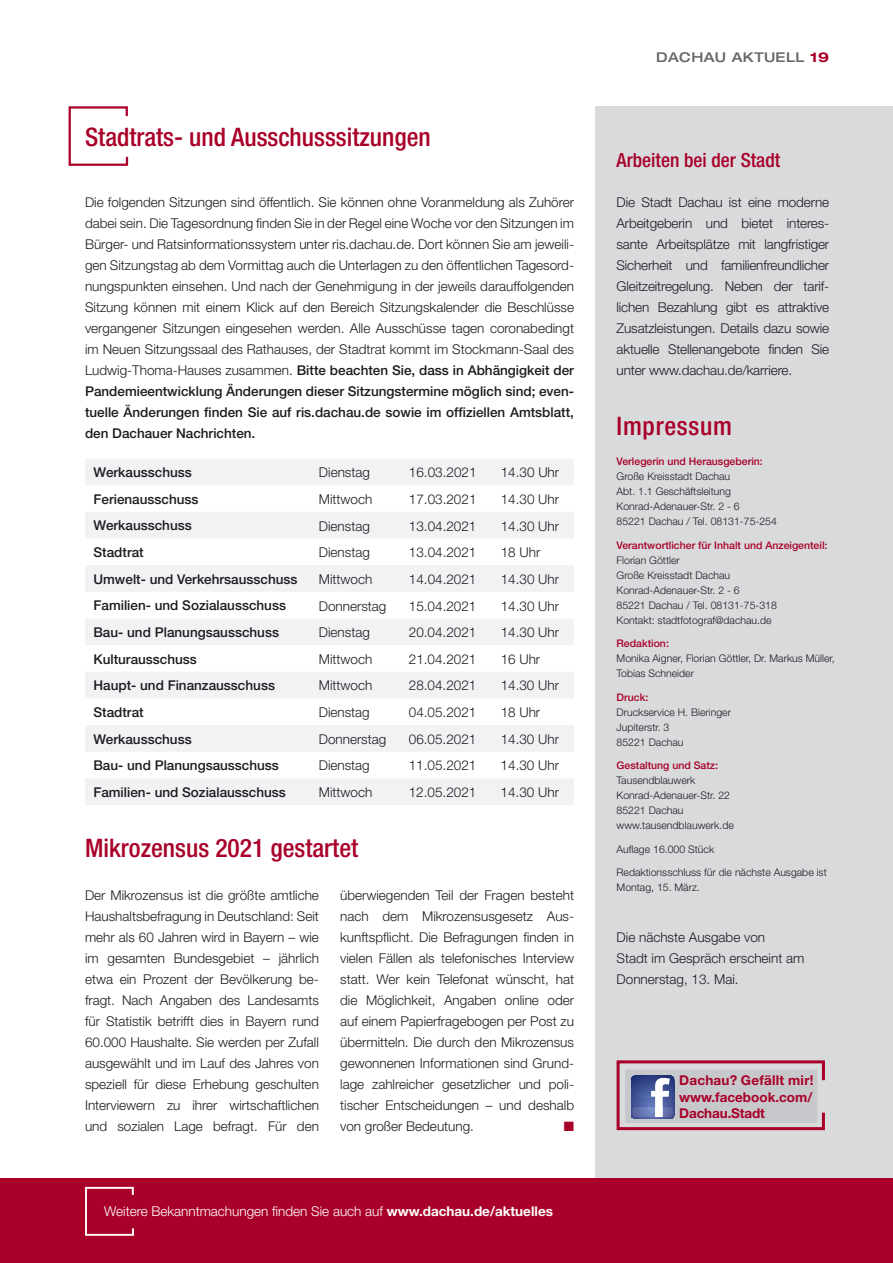
<style>
.page{position:relative;width:893px;height:1263px;background:#fff}
.page>*{position:absolute;margin:0;border:0;box-sizing:border-box;transform-origin:0 0}
.t1{font:500 condensed 25.5px "Helvetica Neue";color:#a90029}
.t2{font:500 condensed 25.5px "Helvetica Neue";letter-spacing:.03em;color:#a90029}
.t3{font:500 condensed 19.5px "Helvetica Neue";color:#a90029}
.t4{font:300 13.5px/21px "Helvetica Neue";color:#1b1c20;text-align:justify}
.t5{font:500 13.5px "Helvetica Neue";color:#1b1c20}
.t6{font:300 13.5px "Helvetica Neue";color:#fff}
.t7{font:700 13.5px/16.2px "Helvetica Neue";color:#a90029;text-align:justify}
.t8{font:500 expanded 13.5px "Helvetica Neue";letter-spacing:.03em;color:#68676c}
.t9{font:13.5px "Zapf Dingbats ITC";color:#a90029}
.t10{font:300 10.5px/15px "Helvetica Neue";color:#1b1c20}
.t11{font:500 10.5px "Helvetica Neue";color:#a90029}
.s1{font-weight:500}
.s2{font-weight:700}
.s3{font-weight:700;color:#a90029}
</style>
<div class="page">
<div style="left:595px;top:106px;width:298px;height:1157px;background:#d8dadc"></div>
<div style="left:0;top:1178px;width:893px;height:85px;background:#a90029"></div>
<svg style="left:85px;top:1186px;width:49px;height:50px"></svg>
<svg style="left:68px;top:106px;width:61px;height:60px"></svg>
<svg style="left:85px;top:459px;width:489px;height:346px;fill:#f1f2f3"></svg>
<svg style="left:616px;top:1060px;width:209px;height:71px"></svg>
<h1 class="t1" style="left:85px;top:121px;width:347px">Stadtrats- und Ausschusssitzungen</h1>
<p class="t4" style="left:85px;top:191px;width:491px">Die folgenden Sitzungen sind öffentlich. Sie können ohne Voranmeldung als Zuhörer dabei sein. Die Tagesordnung finden Sie in der Regel eine Woche vor den Sitzungen im Bürger- und Ratsinformationssystem unter ris.dachau.de. Dort können Sie am jeweili&shy;gen Sitzungstag ab dem Vormittag auch die Unterlagen zu den öffentlichen Tagesord&shy;nungspunkten einsehen. Und nach der Genehmigung in der jeweils darauffolgenden Sitzung können mit einem Klick auf den Bereich Sitzungskalender die Beschlüsse vergangener Sitzungen eingesehen werden. Alle Ausschüsse tagen coronabedingt im Neuen Sitzungssaal des Rathauses, der Stadtrat kommt im Stockmann-Saal des Ludwig-Thoma-Hauses zusammen. <span class="s1">Bitte beachten Sie, dass in Abhängigkeit der Pandemieentwicklung Änderungen dieser Sitzungstermine möglich sind; even&shy;tuelle Änderungen finden Sie auf ris.dachau.de sowie im offiziellen Amtsblatt, den Dachauer Nachrichten.</span></p>
<p class="t5" style="left:94px;top:464px;width:100px">Werkausschuss</p>
<p class="t4" style="left:319px;top:462px;width:53px">Dienstag</p>
<p class="t4" style="left:409px;top:462px;width:69px">16.03.2021</p>
<p class="t4" style="left:501px;top:462px;width:60px">14.30 Uhr</p>
<p class="t5" style="left:94px;top:491px;width:107px">Ferienausschuss</p>
<p class="t4" style="left:319px;top:488px;width:55px">Mittwoch</p>
<p class="t4" style="left:409px;top:488px;width:69px">17.03.2021</p>
<p class="t4" style="left:501px;top:488px;width:60px">14.30 Uhr</p>
<p class="t5" style="left:94px;top:518px;width:100px">Werkausschuss</p>
<p class="t4" style="left:319px;top:515px;width:53px">Dienstag</p>
<p class="t4" style="left:409px;top:515px;width:69px">13.04.2021</p>
<p class="t4" style="left:501px;top:515px;width:60px">14.30 Uhr</p>
<p class="t5" style="left:94px;top:544px;width:52px">Stadtrat</p>
<p class="t4" style="left:319px;top:542px;width:53px">Dienstag</p>
<p class="t4" style="left:409px;top:542px;width:69px">13.04.2021</p>
<p class="t4" style="left:501px;top:542px;width:41px">18 Uhr</p>
<p class="t5" style="left:93px;top:571px;width:206px">Umwelt- und Verkehrsausschuss</p>
<p class="t4" style="left:319px;top:568px;width:55px">Mittwoch</p>
<p class="t4" style="left:409px;top:568px;width:69px">14.04.2021</p>
<p class="t4" style="left:501px;top:568px;width:60px">14.30 Uhr</p>
<p class="t5" style="left:93px;top:598px;width:194px">Familien- und Sozialausschuss</p>
<p class="t4" style="left:319px;top:595px;width:69px">Donnerstag</p>
<p class="t4" style="left:409px;top:595px;width:69px">15.04.2021</p>
<p class="t4" style="left:501px;top:595px;width:60px">14.30 Uhr</p>
<p class="t5" style="left:93px;top:624px;width:187px">Bau- und Planungsausschuss</p>
<p class="t4" style="left:319px;top:621px;width:53px">Dienstag</p>
<p class="t4" style="left:409px;top:621px;width:69px">20.04.2021</p>
<p class="t4" style="left:501px;top:621px;width:60px">14.30 Uhr</p>
<p class="t5" style="left:93px;top:651px;width:105px">Kulturausschuss</p>
<p class="t4" style="left:319px;top:648px;width:55px">Mittwoch</p>
<p class="t4" style="left:409px;top:648px;width:69px">21.04.2021</p>
<p class="t4" style="left:501px;top:648px;width:41px">16 Uhr</p>
<p class="t5" style="left:93px;top:677px;width:183px">Haupt- und Finanzausschuss</p>
<p class="t4" style="left:319px;top:675px;width:55px">Mittwoch</p>
<p class="t4" style="left:409px;top:675px;width:69px">28.04.2021</p>
<p class="t4" style="left:501px;top:675px;width:60px">14.30 Uhr</p>
<p class="t5" style="left:93px;top:704px;width:52px">Stadtrat</p>
<p class="t4" style="left:319px;top:701px;width:53px">Dienstag</p>
<p class="t4" style="left:409px;top:701px;width:69px">04.05.2021</p>
<p class="t4" style="left:501px;top:701px;width:41px">18 Uhr</p>
<p class="t5" style="left:93px;top:731px;width:100px">Werkausschuss</p>
<p class="t4" style="left:319px;top:728px;width:69px">Donnerstag</p>
<p class="t4" style="left:409px;top:728px;width:69px">06.05.2021</p>
<p class="t4" style="left:501px;top:728px;width:60px">14.30 Uhr</p>
<p class="t5" style="left:93px;top:757px;width:187px">Bau- und Planungsausschuss</p>
<p class="t4" style="left:319px;top:755px;width:53px">Dienstag</p>
<p class="t4" style="left:409px;top:755px;width:69px">11.05.2021</p>
<p class="t4" style="left:501px;top:755px;width:60px">14.30 Uhr</p>
<p class="t5" style="left:93px;top:784px;width:194px">Familien- und Sozialausschuss</p>
<p class="t4" style="left:319px;top:781px;width:55px">Mittwoch</p>
<p class="t4" style="left:409px;top:781px;width:69px">12.05.2021</p>
<p class="t4" style="left:501px;top:781px;width:60px">14.30 Uhr</p>
<h1 class="t1" style="left:85px;top:832px;width:275px">Mikrozensus 2021 gestartet</h1>
<p class="t4" style="left:85px;top:884px;width:235px">Der Mikrozensus ist die größte amtliche Haushaltsbefragung in Deutschland: Seit mehr als 60 Jahren wird in Bayern – wie im gesamten Bundesgebiet – jährlich etwa ein Prozent der Bevölkerung be&shy;fragt. Nach Angaben des Landesamts für Statistik betrifft dies in Bayern rund 60.000 Haushalte. Sie werden per Zufall ausgewählt und im Lauf des Jahres von speziell für diese Erhebung geschulten Interviewern zu ihrer wirtschaftlichen und sozialen Lage befragt. Für den</p>
<p class="t4" style="left:340px;top:884px;width:235px">überwiegenden Teil der Fragen besteht nach dem Mikrozensusgesetz Aus&shy;kunftspflicht. Die Befragungen finden in vielen Fällen als telefonisches Interview statt. Wer kein Telefonat wünscht, hat die Möglichkeit, Angaben online oder auf einem Papierfragebogen per Post zu übermitteln. Die durch den Mikrozensus gewonnenen Informationen sind Grund&shy;lage zahlreicher gesetzlicher und poli&shy;tischer Entscheidungen – und deshalb von großer Bedeutung.</p>
<p class="t9" style="left:564px;top:1120px;width:12px">■</p>
<p class="t6" style="left:104px;top:1203px;width:450px">Weitere Bekanntmachungen finden Sie auch auf <span class="s2">www.dachau.de/aktuelles</span></p>
<p class="t8" style="left:656px;top:48px;width:175px">DACHAU AKTUELL <span class="s3">19</span></p>
<h2 class="t3" style="left:617px;top:148px;width:165px">Arbeiten bei der Stadt</h2>
<p class="t4" style="left:617px;top:191px;width:214px">Die Stadt Dachau ist eine moderne Arbeitgeberin und bietet interes&shy;sante Arbeitsplätze mit langfristiger Sicherheit und familienfreundlicher Gleitzeitregelung. Neben der tarif&shy;lichen Bezahlung gibt es attraktive Zusatzleistungen. Details dazu sowie aktuelle Stellenangebote finden Sie unter www.dachau.de/karriere.</p>
<h1 class="t2" style="left:617px;top:411px;width:117px">Impressum</h1>
<p class="t11" style="left:617px;top:455px;width:148px">Verlegerin und Herausgeberin:</p>
<p class="t10" style="left:617px;top:469px;width:162px">Große Kreisstadt Dachau<br>Abt. 1.1 Geschäftsleitung<br>Konrad-Adenauer-Str. 2 - 6<br>85221 Dachau / Tel. 08131-75-254</p>
<p class="t11" style="left:617px;top:539px;width:212px">Verantwortlicher für Inhalt und Anzeigenteil:</p>
<p class="t10" style="left:617px;top:552px;width:162px">Florian Göttler<br>Große Kreisstadt Dachau<br>Konrad-Adenauer-Str. 2 - 6<br>85221 Dachau / Tel. 08131-75-318<br>Kontakt: stadtfotograf@dachau.de</p>
<p class="t11" style="left:617px;top:637px;width:54px">Redaktion:</p>
<p class="t10" style="left:617px;top:651px;width:220px">Monika Aigner, Florian Göttler, Dr. Markus Müller,<br>Tobias Schneider</p>
<p class="t11" style="left:617px;top:691px;width:33px">Druck:</p>
<p class="t10" style="left:617px;top:704px;width:116px">Druckservice H. Bieringer<br>Jupiterstr. 3<br>85221 Dachau</p>
<p class="t11" style="left:617px;top:759px;width:103px">Gestaltung und Satz:</p>
<p class="t10" style="left:617px;top:773px;width:119px">Tausendblauwerk<br>Konrad-Adenauer-Str. 22<br>85221 Dachau www.tausendblauwerk.de</p>
<p class="t10" style="left:617px;top:841px;width:99px">Auflage 16.000 Stück</p>
<p class="t10" style="left:617px;top:865px;width:212px">Redaktionsschluss für die nächste Ausgabe ist<br>Montag, 15. März.</p>
<p class="t4" style="left:617px;top:926px;width:189px;text-align:left">Die nächste Ausgabe von<br>Stadt im Gespräch erscheint am<br>Donnerstag, 13. Mai.</p>
<p class="t7" style="left:679px;top:1072px;width:136px">Dachau? Gefällt mir! www.facebook.com/ Dachau.Stadt</p>
</div>
